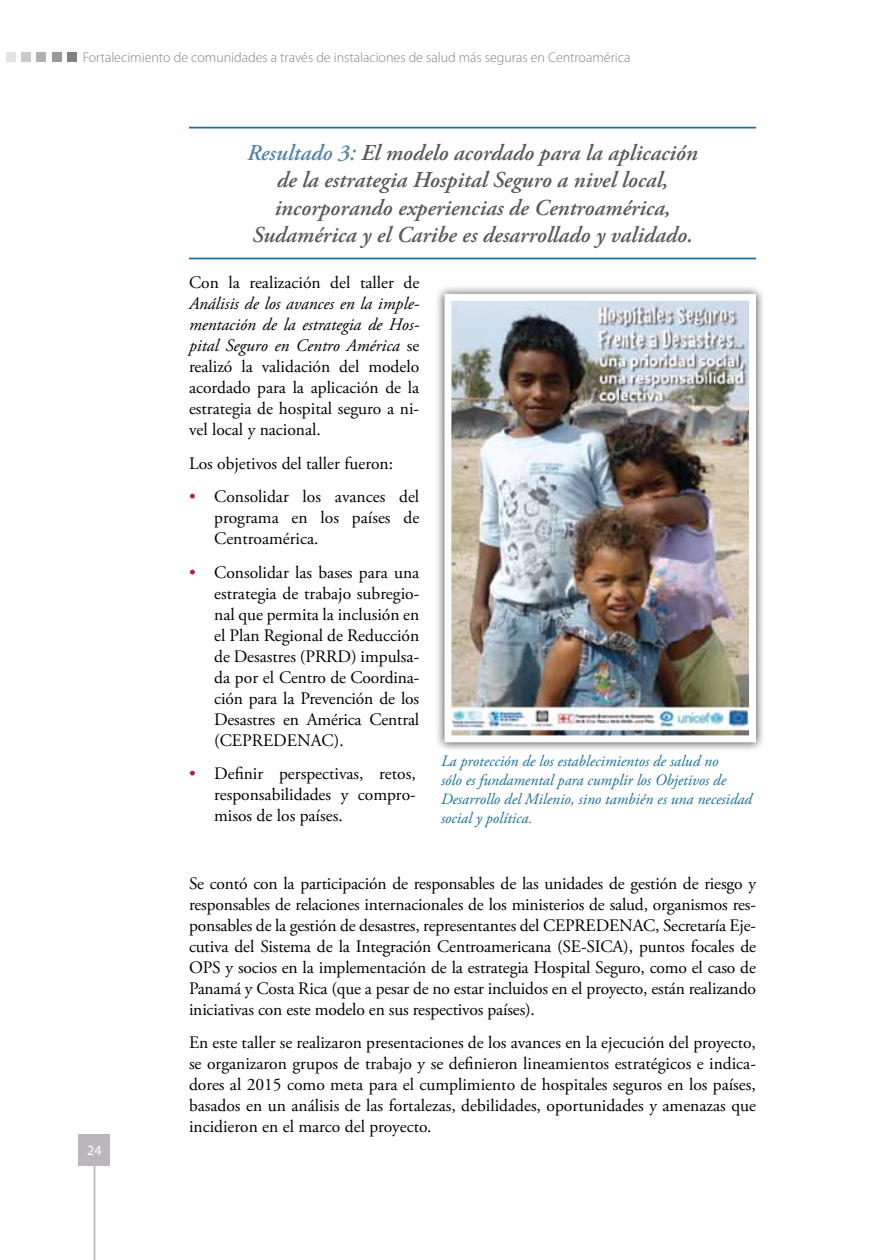
<style>
.page{position:relative;width:882px;height:1260px;background:#fff}
.page>*{position:absolute;margin:0;border:0;box-sizing:border-box;transform-origin:0 0}
.t1{font:italic 600 22.75px/27.3px "Adobe Garamond Pro";color:#58595b;text-align:center}
.t2{font:17.5px/21px "Adobe Garamond Pro";color:#000;text-align:justify}
.t3{font:italic 15.75px/18.9px "Adobe Garamond Pro";color:#17719a}
.t4{font:300 14px "Myriad Pro";color:#808285}
.t5{font:14px "Myriad Pro";color:#fff}
.s1{color:#5384a9}
.s2{font-style:italic}
.s3{color:#b7202e}
</style>
<div class="page">
<div style="left:6px;top:52px;width:9px;height:10px;background:#e2e3e4"></div>
<div style="left:21px;top:52px;width:10px;height:10px;background:#c9cacc"></div>
<div style="left:36px;top:52px;width:10px;height:10px;background:#afb1b4"></div>
<div style="left:52px;top:52px;width:10px;height:10px;background:#97999c"></div>
<div style="left:67px;top:52px;width:10px;height:10px;background:#808285"></div>
<div style="left:79px;top:1134px;width:31px;height:32px;background:#bab6ba"></div>
<hr style="left:94px;top:1166px;width:1px;height:94px;background:#bab6ba">
<hr style="left:189px;top:127px;width:567px;height:1px;background:#17719a">
<hr style="left:189px;top:258px;width:567px;height:1px;background:#17719a">
<div style="left:435px;top:284px;width:331px;height:468px;background:#000;opacity:.75"></div>
<img style="left:452px;top:302px;width:296px;height:432px">
<div style="left:444px;top:294px;width:312px;height:448px;border:7px solid #fff"></div>
<p class="t4" style="left:83px;top:49px;width:549px">Fortalecimiento de comunidades a través de instalaciones de salud más seguras en Centroamérica</p>
<h1 class="t1" style="left:247px;top:140px;width:452px"><span class="s1">Resultado 3:</span> El modelo acordado para la aplicación de la estrategia Hospital Seguro a nivel local, incorporando experiencias de Centroamérica, Sudamérica y el Caribe es desarrollado y validado.</h1>
<p class="t2" style="left:189px;top:273px;width:232px">Con la realización del taller de</p>
<p class="t2" style="left:189px;top:294px;width:232px"><span class="s2">Análisis de los avances en la imple&shy;mentación de la estrategia de Hos&shy;pital Seguro en Centro América</span> se realizó la validación del modelo acordado para la aplicación de la estrategia de hospital seguro a ni&shy;vel local y nacional.</p>
<p class="t2" style="left:189px;top:453px;width:206px">Los objetivos del taller fueron:</p>
<p class="t2" style="left:214px;top:487px;width:207px;text-indent:-25px"><span class="s3">•</span> Consolidar los avances del programa en los países de Centroamérica.</p>
<p class="t2" style="left:214px;top:562px;width:207px;text-indent:-25px"><span class="s3">•</span> Consolidar las bases para una estrategia de trabajo subregio&shy;nal que permita la inclusión en el Plan Regional de Reducción de Desastres (PRRD) impulsa&shy;da por el Centro de Coordina&shy;ción para la Prevención de los Desastres en América Central (CEPREDENAC).</p>
<p class="t2" style="left:214px;top:764px;width:203px;text-indent:-25px"><span class="s3">•</span> Definir perspectivas, retos, responsabilidades y compro&shy;misos de los países.</p>
<p class="t3" style="left:441px;top:752px;width:312px">La protección de los establecimientos de salud no<br>sólo es fundamental para cumplir los Objetivos de Desarrollo del Milenio, sino también es una necesidad social y política.</p>
<p class="t5" style="left:87px;top:1142px;width:16px">24</p>
<p class="t2" style="left:189px;top:873px;width:569px">Se contó con la participación de responsables de las unidades de gestión de riesgo y responsables de relaciones internacionales de los ministerios de salud, organismos res&shy;ponsables de la gestión de desastres, representantes del CEPREDENAC, Secretaría Eje&shy;cutiva del Sistema de la Integración Centroamericana (SE-SICA), puntos focales de OPS y socios en la implementación de la estrategia Hospital Seguro, como el caso de Panamá y Costa Rica (que a pesar de no estar incluidos en el proyecto, están realizando iniciativas con este modelo en sus respectivos países).</p>
<p class="t2" style="left:189px;top:1033px;width:568px">En este taller se realizaron presentaciones de los avances en la ejecución del proyecto, se organizaron grupos de trabajo y se definieron lineamientos estratégicos e indica&shy;dores al 2015 como meta para el cumplimiento de hospitales seguros en los países, basados en un análisis de las fortalezas, debilidades, oportunidades y amenazas que incidieron en el marco del proyecto.</p>
</div>
